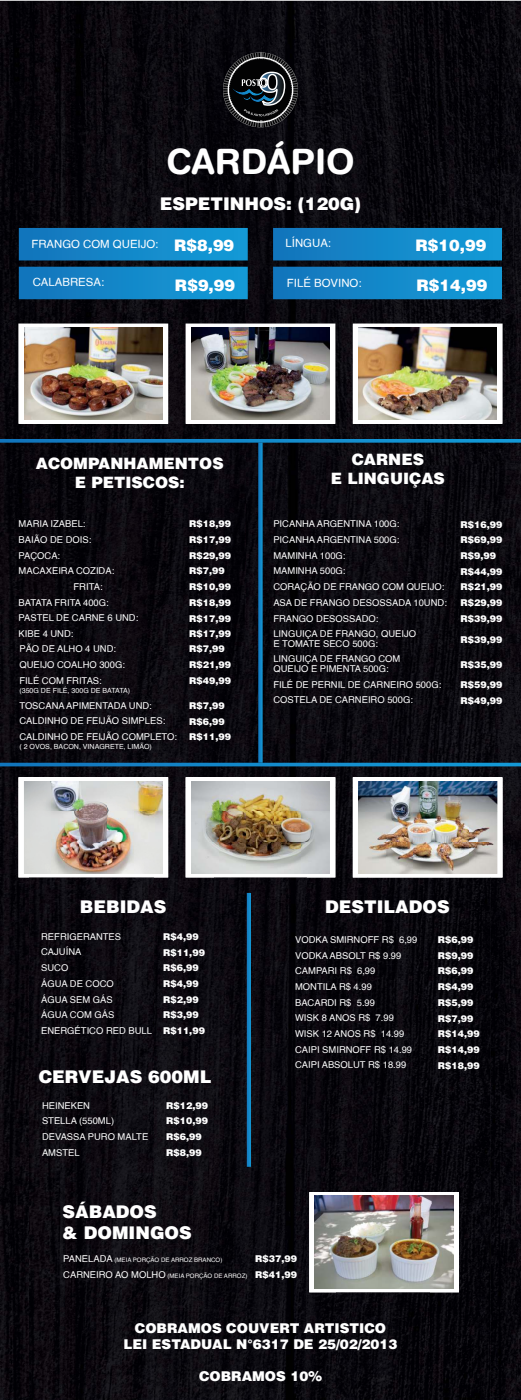
<style>
.page{position:relative;width:521px;height:1400px;background:#fff}
.page>*{position:absolute;margin:0;border:0;box-sizing:border-box;transform-origin:0 0}
.t1{font:700 35px "Helvetica Rounded";color:#fff}
.t2{font:900 17.5px/21px "Helvetica";color:#fff}
.t3{font:900 15.92px "Helvetica";color:#fff}
.t4{font:900 15.66px/18.8px "Helvetica";color:#fff;text-align:center}
.t5{font:900 13.47px/16.2px "Helvetica";color:#fff;text-align:center}
.t6{font:11.38px "Helvetica";color:#fff}
.t7{font:9.36px/15.7px "Helvetica";color:#fff}
.t8{font:900 9.36px/15.7px "Helvetica";color:#fff}
.t9{font:7.09px "Helvetica";color:#fff}
.t10{font:6.12px "Helvetica";color:#fff}
.s1{font-weight:900;font-size:15.92px}
.s2{font-size:9.36px}
</style>
<div class="page">
<img style="left:0;top:1px;width:245px;height:786px">
<img style="left:245px;top:1px;width:276px;height:58px">
<img style="left:276px;top:59px;width:245px;height:728px">
<img style="left:245px;top:127px;width:31px;height:650px">
<img style="left:0;top:787px;width:30px;height:613px">
<img style="left:153px;top:787px;width:61px;height:613px">
<img style="left:307px;top:787px;width:60px;height:409px">
<img style="left:491px;top:787px;width:30px;height:613px">
<img style="left:30px;top:877px;width:123px;height:523px">
<img style="left:214px;top:877px;width:93px;height:523px">
<img style="left:367px;top:878px;width:124px;height:318px">
<img style="left:306px;top:1196px;width:31px;height:204px">
<img style="left:429px;top:1196px;width:62px;height:204px">
<img style="left:337px;top:1292px;width:92px;height:108px">
<svg style="left:223px;top:53px;width:75px;height:74px"></svg>
<img style="left:258px;top:443px;width:5px;height:320px">
<img style="left:19px;top:228px;width:229px;height:32px">
<img style="left:19px;top:267px;width:229px;height:32px">
<img style="left:273px;top:228px;width:229px;height:32px">
<img style="left:273px;top:267px;width:229px;height:32px">
<div style="left:19px;top:324px;width:149px;height:99px;background:linear-gradient(to right,#fff,#fff)"></div>
<div style="left:18px;top:324px;width:150px;height:100px;border:1px solid #fff"></div>
<img style="left:24px;top:328px;width:138px;height:92px">
<div style="left:353px;top:324px;width:149px;height:99px;background:#fff"></div>
<img style="left:359px;top:328px;width:138px;height:92px">
<div style="left:186px;top:324px;width:149px;height:99px;background:#fff"></div>
<img style="left:191px;top:328px;width:138px;height:92px">
<img style="left:0;top:439px;width:521px;height:4px">
<img style="left:0;top:763px;width:521px;height:3px">
<svg style="left:353px;top:777px;width:149px;height:101px"></svg>
<img style="left:386px;top:812px;width:83px;height:61px">
<img style="left:358px;top:781px;width:28px;height:93px">
<img style="left:469px;top:812px;width:28px;height:62px">
<img style="left:386px;top:873px;width:84px;height:1px">
<img style="left:386px;top:781px;width:111px;height:31px">
<svg style="left:186px;top:777px;width:149px;height:100px"></svg>
<img style="left:219px;top:781px;width:111px;height:92px">
<img style="left:191px;top:781px;width:28px;height:93px">
<img style="left:302px;top:812px;width:28px;height:62px">
<img style="left:219px;top:873px;width:83px;height:1px">
<img style="left:219px;top:781px;width:110px;height:31px">
<svg style="left:18px;top:777px;width:150px;height:100px"></svg>
<img style="left:52px;top:781px;width:111px;height:92px">
<img style="left:24px;top:781px;width:28px;height:93px">
<img style="left:135px;top:812px;width:28px;height:62px">
<img style="left:51px;top:873px;width:84px;height:1px">
<img style="left:52px;top:781px;width:110px;height:31px">
<img style="left:247px;top:893px;width:4px;height:274px">
<svg style="left:309px;top:1192px;width:150px;height:100px"></svg>
<img style="left:343px;top:1227px;width:83px;height:61px">
<img style="left:315px;top:1196px;width:28px;height:92px">
<img style="left:426px;top:1227px;width:27px;height:61px">
<img style="left:342px;top:1288px;width:84px;height:1px">
<img style="left:343px;top:1196px;width:110px;height:31px">
<h1 class="t1" style="left:166px;top:142px;width:190px">CARDÁPIO</h1>
<h2 class="t2" style="left:160px;top:193px;width:203px">ESPETINHOS: (120G)</h2>
<p class="t6" style="left:31px;top:238px;width:204px">FRANGO COM QUEIJO: <span class="s1">R$8,99</span></p>
<p class="t6" style="left:33px;top:276px;width:73px">CALABRESA:</p>
<h3 class="t3" style="left:175px;top:276px;width:62px">R$9,99</h3>
<p class="t6" style="left:286px;top:237px;width:47px">LÍNGUA:</p>
<h3 class="t3" style="left:415px;top:236px;width:72px">R$10,99</h3>
<p class="t6" style="left:287px;top:276px;width:76px">FILÉ BOVINO:</p>
<h3 class="t3" style="left:416px;top:276px;width:72px">R$14,99</h3>
<h3 class="t4" style="left:36px;top:454px;width:189px">ACOMPANHAMENTOS<br>E PETISCOS:</h3>
<p class="t7" style="left:19px;top:516px;width:68px">MARIA IZABEL:</p>
<p class="t7" style="left:19px;top:532px;width:74px">BAIÃO DE DOIS:</p>
<p class="t7" style="left:19px;top:548px;width:43px">PAÇOCA:</p>
<p class="t7" style="left:19px;top:563px;width:97px">MACAXEIRA COZIDA:</p>
<p class="t7" style="left:74px;top:579px;width:31px">FRITA:</p>
<p class="t7" style="left:19px;top:595px;width:92px">BATATA FRITA 400G:</p>
<p class="t7" style="left:19px;top:610px;width:121px">PASTEL DE CARNE 6 UND:</p>
<p class="t7" style="left:19px;top:626px;width:56px">KIBE 4 UND:</p>
<p class="t8" style="left:189px;top:516px;width:43px">R$18,99<br>R$17,99<br>R$29,99<br>R$7,99<br>R$10,99<br>R$18,99<br>R$17,99<br>R$17,99</p>
<p class="t7" style="left:19px;top:641px;width:107px">PÃO DE ALHO 4 UND:<br>QUEIJO COALHO 300G:<br>FILÉ COM FRITAS:</p>
<p class="t9" style="left:19px;top:686px;width:112px">(350G DE FILÉ, 300G DE BATATA)</p>
<p class="t7" style="left:19px;top:698px;width:159px">TOSCANA APIMENTADA UND:<br>CALDINHO DE FEIJÃO SIMPLES:<br>CALDINHO DE FEIJÃO COMPLETO:</p>
<p class="t9" style="left:19px;top:743px;width:134px">( 2 OVOS, BACON, VINAGRETE, LIMÃO)</p>
<p class="t8" style="left:189px;top:641px;width:43px">R$7,99<br>R$21,99<br>R$49,99</p>
<p class="t8" style="left:189px;top:698px;width:43px">R$7,99<br>R$6,99<br>R$11,99</p>
<h3 class="t4" style="left:331px;top:450px;width:116px">CARNES<br>E LINGUIÇAS</h3>
<p class="t7" style="left:273px;top:516px;width:175px">PICANHA ARGENTINA 100G:<br>PICANHA ARGENTINA 500G:<br>MAMINHA 100G:<br>MAMINHA 500G:<br>CORAÇÃO DE FRANGO COM QUEIJO:<br>ASA DE FRANGO DESOSSADA 10UND:<br>FRANGO DESOSSADO:<br>LINGUIÇA DE FRANGO, QUEIJO</p>
<p class="t7" style="left:273px;top:636px;width:128px">E TOMATE SECO 500G:<br>LINGUIÇA DE FRANGO COM</p>
<p class="t7" style="left:273px;top:661px;width:169px">QUEIJO E PIMENTA 500G:<br>FILÉ DE PERNIL DE CARNEIRO 500G:<br>COSTELA DE CARNEIRO 500G:</p>
<p class="t8" style="left:460px;top:517px;width:43px">R$16,99<br>R$69,99<br>R$9,99<br>R$44,99<br>R$21,99<br>R$29,99<br>R$39,99</p>
<p class="t8" style="left:460px;top:632px;width:43px">R$39,99</p>
<p class="t8" style="left:460px;top:655px;width:43px;line-height:20.1px">R$35,99<br>R$59,99</p>
<p class="t8" style="left:460px;top:693px;width:43px">R$49,99</p>
<h2 class="t2" style="left:80px;top:897px;width:88px">BEBIDAS</h2>
<p class="t7" style="left:41px;top:929px;width:112px">REFRIGERANTES<br>CAJUÍNA<br>SUCO<br>ÁGUA DE COCO<br>ÁGUA SEM GÁS<br>ÁGUA COM GÁS<br>ENERGÉTICO RED BULL</p>
<p class="t8" style="left:163px;top:929px;width:43px">R$4,99<br>R$11,99<br>R$6,99<br>R$4,99<br>R$2,99<br>R$3,99<br>R$11,99</p>
<h2 class="t2" style="left:39px;top:1066px;width:174px">CERVEJAS 600ML</h2>
<p class="t7" style="left:42px;top:1098px;width:108px">HEINEKEN<br>STELLA (550ML)<br>DEVASSA PURO MALTE<br>AMSTEL</p>
<p class="t8" style="left:166px;top:1098px;width:43px">R$12,99<br>R$10,99<br>R$6,99<br>R$8,99</p>
<h2 class="t2" style="left:325px;top:897px;width:126px">DESTILADOS</h2>
<p class="t7" style="left:295px;top:932px;width:124px">VODKA SMIRNOFF R$ 6,99<br>VODKA ABSOLT R$ 9.99<br>CAMPARI R$ 6,99<br>MONTILA R$ 4.99<br>BACARDI R$ 5.99<br>WISK 8 ANOS R$ 7.99<br>WISK 12 ANOS R$ 14.99<br>CAIPI SMIRNOFF R$ 14.99<br>CAIPI ABSOLUT R$ 18.99</p>
<p class="t8" style="left:438px;top:932px;width:43px">R$6,99<br>R$9,99<br>R$6,99<br>R$4,99<br>R$5,99<br>R$7,99<br>R$14,99<br>R$14,99<br>R$18,99</p>
<h2 class="t2" style="left:62px;top:1202px;width:131px">SÁBADOS<br>&amp; DOMINGOS</h2>
<p class="t10" style="left:63px;top:1257px;width:161px"><span class="s2">PANELADA</span> (MEIA PORÇÃO DE ARROZ BRANCO)</p>
<p class="t10" style="left:63px;top:1273px;width:186px"><span class="s2">CARNEIRO AO MOLHO</span> (MEIA PORÇÃO DE ARROZ)</p>
<p class="t8" style="left:255px;top:1251px;width:43px">R$37,99<br>R$41,99</p>
<h3 class="t5" style="left:123px;top:1320px;width:276px">COBRAMOS COUVERT ARTISTICO<br>LEI ESTADUAL N°6317 DE 25/02/2013</h3>
<h3 class="t5" style="left:199px;top:1368px;width:124px">COBRAMOS 10%</h3>
</div>
